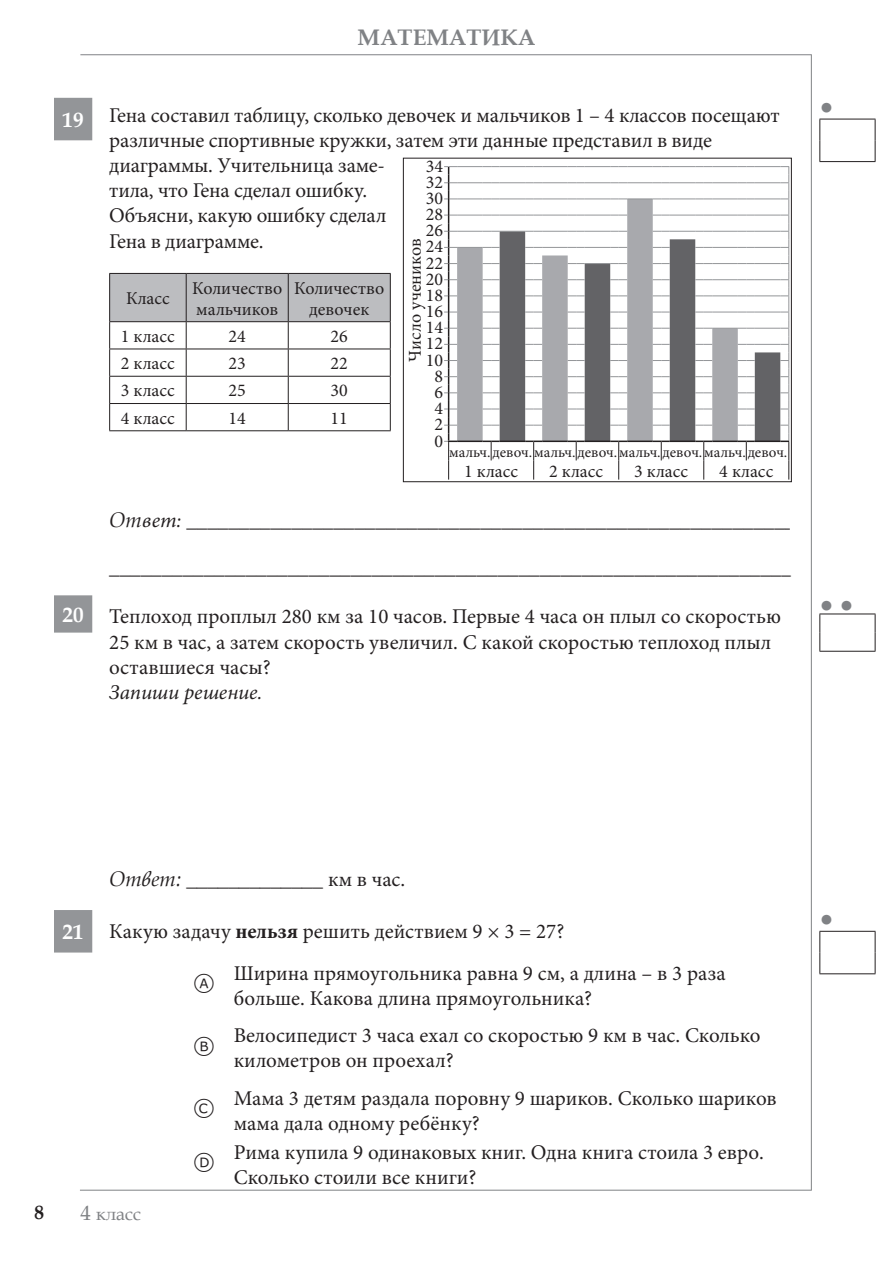
<style>
.page{position:relative;width:893px;height:1263px;background:#fff}
.page>*{position:absolute;margin:0;border:0;box-sizing:border-box;transform-origin:0 0}
.t1{font:24px "TIMSS options";color:#231f20}
.t2{font:700 22.5px "Book Antiqua";color:#808285}
.t3{font:22.5px "Arial";color:#808285}
.t4{font:21px/25.2px "Minion Pro";color:#231f20}
.t5{font:italic 21px "Minion Pro";color:#231f20}
.t6{font:italic 21px "Book Antiqua";color:#231f20}
.t7{font:700 19.5px "Book Antiqua";color:#231f20}
.t8{font:18px/16.2px "Minion Pro";color:#231f20;text-align:center}
.t9{font:18px "Book Antiqua";color:#808285}
.t10{font:15px "Minion Pro";color:#231f20}
.s1{font-family:"Book Antiqua";font-weight:700;color:#fff}
.s2{font-family:"Book Antiqua"}
.s3{font-family:"Minion Pro";font-style:normal}
.s4{font-weight:700}
.s5{font-size:21px}
</style>
<div class="page">
<hr style="left:80px;top:54px;width:731px;height:1px;background:#808285">
<hr style="left:811px;top:54px;width:1px;height:1136px;background:#808285">
<hr style="left:80px;top:1190px;width:731px;height:1px;background:#808285">
<svg style="left:54px;top:98px;width:38px;height:854px"></svg>
<hr style="left:819px;top:119px;width:56px;height:1px;background:#231f20">
<svg style="left:819px;top:119px;width:1px;height:42px"></svg>
<svg style="left:875px;top:119px;width:1px;height:42px"></svg>
<hr style="left:819px;top:161px;width:56px;height:1px;background:#231f20">
<hr style="left:819px;top:614px;width:56px;height:1px;background:#231f20">
<svg style="left:819px;top:614px;width:1px;height:37px"></svg>
<svg style="left:875px;top:614px;width:1px;height:37px"></svg>
<hr style="left:819px;top:651px;width:56px;height:1px;background:#231f20">
<hr style="left:819px;top:931px;width:56px;height:1px;background:#231f20">
<svg style="left:819px;top:932px;width:1px;height:41px"></svg>
<svg style="left:875px;top:932px;width:1px;height:41px"></svg>
<hr style="left:819px;top:973px;width:56px;height:1px;background:#231f20">
<svg style="left:444px;top:166px;width:345px;height:314px"></svg>
<div style="left:403px;top:158px;width:389px;height:324px;border:1px solid #231f20"></div>
<svg style="left:109px;top:273px;width:282px;height:157px"></svg>
<hr style="left:109px;top:430px;width:77px;height:1px;background:#231f20">
<hr style="left:186px;top:430px;width:102px;height:1px;background:#231f20">
<hr style="left:288px;top:430px;width:103px;height:1px;background:#231f20">
<p class="t2" style="left:358px;top:22px;width:179px">МАТЕМАТИКА</p>
<p class="t4" style="left:109px;top:102px;width:672px;text-indent:-47px"><span class="s1">19</span> Гена составил таблицу, сколько девочек и мальчиков 1 – 4 классов посещают различные спортивные кружки, затем эти данные представил в виде диаграммы. Учительница заме-</p>
<p class="t8" style="left:426px;top:158px;width:19px">34<br>32<br>30<br>28<br>26<br>24<br>22<br>20<br>18<br>16<br>14<br>12<br>10<br>8<br>6<br>4<br>2<br>0</p>
<p class="t4" style="left:109px;top:178px;width:279px">тила, что Гена сделал ошибку.<br>Объясни, какую ошибку сделал<br>Гена в диаграмме.</p>
<p class="t8" style="left:126px;top:290px;width:45px">Класс</p>
<p class="t8" style="left:192px;top:277px;width:92px;line-height:21px;text-align:left">Количество мальчиков</p>
<p class="t8" style="left:294px;top:277px;width:92px;line-height:21px">Количество девочек</p>
<p class="t8" style="left:121px;top:328px;width:55px">1 класс</p>
<p class="t8" style="left:229px;top:328px;width:19px">24</p>
<p class="t8" style="left:331px;top:328px;width:19px">26</p>
<p class="t8" style="left:121px;top:355px;width:55px">2 класс</p>
<p class="t8" style="left:229px;top:355px;width:19px">23</p>
<p class="t8" style="left:331px;top:355px;width:19px">22</p>
<p class="t8" style="left:121px;top:383px;width:55px">3 класс</p>
<p class="t8" style="left:229px;top:383px;width:19px">25</p>
<p class="t8" style="left:331px;top:383px;width:19px">30</p>
<p class="t8" style="left:121px;top:410px;width:55px">4 класс</p>
<p class="t8" style="left:229px;top:410px;width:19px">14</p>
<p class="t8" style="left:331px;top:410px;width:19px">11</p>
<p class="t8" style="left:407px;top:361px;width:125px;rotate:-90deg">Число учеников</p>
<p class="t10" style="left:449px;top:442px;width:340px">мальч. девоч.мальч. девоч.мальч. девоч.мальч. девоч.</p>
<p class="t8" style="left:464px;top:463px;width:56px">1 класс</p>
<p class="t8" style="left:549px;top:463px;width:56px">2 класс</p>
<p class="t8" style="left:634px;top:463px;width:56px">3 класс</p>
<p class="t8" style="left:719px;top:463px;width:55px">4 класс</p>
<p class="t5" style="left:109px;top:506px;width:682px"><span class="s2">От</span>вет: __________________________________________________________</p>
<p class="t5" style="left:109px;top:553px;width:683px">_________________________________________________________________</p>
<p class="t4" style="left:109px;top:604px;width:673px;text-indent:-47px"><span class="s1">20</span> Теплоход проплыл 280 км за 10 часов. Первые 4 часа он плыл со скоростью<br>25 км в час, а затем скорость увеличил. С какой скоростью теплоход плыл оставшиеся часы?</p>
<p class="t5" style="left:109px;top:678px;width:155px">Запиши решение.</p>
<p class="t3" style="left:820px;top:92px;width:15px">●</p>
<p class="t3" style="left:820px;top:589px;width:35px">● ●</p>
<p class="t6" style="left:109px;top:864px;width:298px">Ответ: _____________ <span class="s3">км в час.</span></p>
<p class="t4" style="left:63px;top:919px;width:503px"><span class="s1">21</span> Какую задачу <span class="s4">нельзя</span> решить действием 9 × 3 = 27?</p>
<p class="t1" style="left:194px;top:971px;width:22px">a</p>
<p class="t4" style="left:234px;top:960px;width:493px">Ширина прямоугольника равна 9 см, а длина – в 3 раза больше. Какова длина прямоугольника?</p>
<p class="t1" style="left:194px;top:1033px;width:22px">b</p>
<p class="t4" style="left:234px;top:1023px;width:528px">Велосипедист 3 часа ехал со скоростью 9 км в час. Сколько километров он проехал?</p>
<p class="t1" style="left:194px;top:1096px;width:22px">c</p>
<p class="t4" style="left:234px;top:1085px;width:544px">Мама 3 детям раздала поровну 9 шариков. Сколько шариков мама дала одному ребёнку?</p>
<p class="t1" style="left:194px;top:1150px;width:22px">d</p>
<p class="t4" style="left:234px;top:1139px;width:531px">Рима купила 9 одинаковых книг. Одна книга стоила 3 евро.<br>Сколько стоили все книги?</p>
<p class="t7" style="left:35px;top:1199px;width:11px">8</p>
<p class="t9" style="left:81px;top:1201px;width:62px"><span class="s5">4</span> класс</p>
<p class="t3" style="left:820px;top:904px;width:15px">●</p>
</div>
